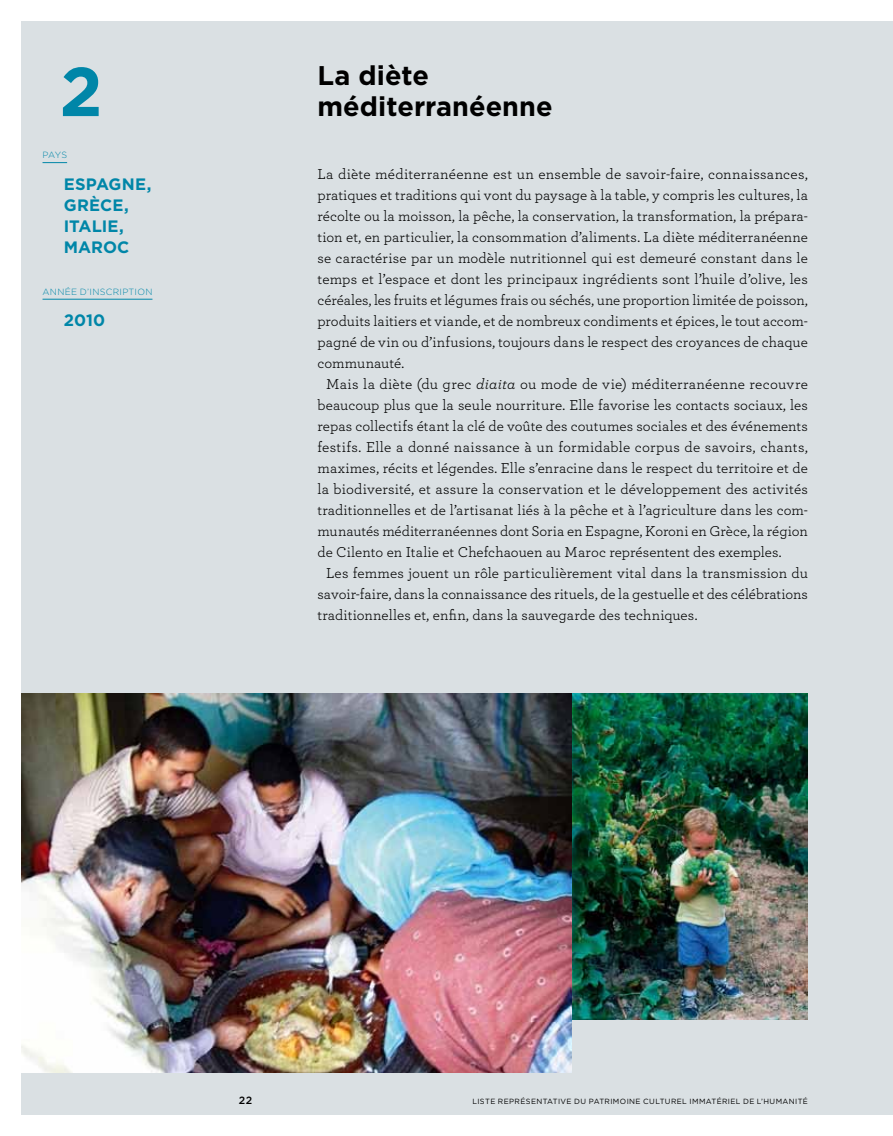
<style>
.page{position:relative;width:893px;height:1136px;background:#fff}
.page>*{position:absolute;margin:0;border:0;box-sizing:border-box;transform-origin:0 0}
.t1{font:700 69px "Gotham";color:#0086a8}
.t2{font:700 27px/31.5px "Gotham";color:#000}
.t3{font:700 16.5px/21px "Gotham";letter-spacing:.005em;color:#0086a8}
.t4{font:15px "Archer";letter-spacing:.005em;color:#000}
.t5{font:500 10.5px "Gotham";color:#000}
.t6{font:300 9px "Gotham";letter-spacing:.035em;color:#0086a8}
.t7{font:7.5px "Gotham";letter-spacing:.05em;color:#000}
.s1{font-style:italic}
</style>
<div class="page">
<div style="left:21px;top:21px;width:872px;height:1093px;background:#dae0e3"></div>
<svg style="left:43px;top:162px;width:24px;height:1px"></svg>
<hr style="left:43px;top:299px;width:109px;height:1px;background:#0086a8">
<img style="left:571px;top:693px;width:237px;height:326px">
<img style="left:21px;top:693px;width:550px;height:378px">
<h1 class="t1" style="left:60px;top:52px;width:44px">2</h1>
<p class="t6" style="left:43px;top:150px;width:25px">PAYS</p>
<p class="t3" style="left:64px;top:173px;width:24px">ESPA</p>
<p class="t3" style="left:64px;top:173px;width:89px;text-indent:45px">GNE,<br>GRÈCE,<br>ITALIE</p>
<p class="t3" style="left:119px;top:215px;width:6px">,</p>
<p class="t3" style="left:64px;top:236px;width:28px">MAROC</p>
<p class="t6" style="left:43px;top:286px;width:111px">ANNÉE D’INSCRIPTION</p>
<p class="t3" style="left:64px;top:309px;width:43px">2010</p>
<h2 class="t2" style="left:317px;top:59px;width:237px">LA DIÈTE<br>MÉDITERRANÉENNE</h2>
<p class="t4" style="left:317px;top:164px;width:492px">La diète méditerranéenne est un ensemble de savoir-faire, connaissances,</p>
<p class="t4" style="left:317px;top:185px;width:492px">pratiques et traditions qui vont du paysage à la table, y compris les cultures, la</p>
<p class="t4" style="left:317px;top:206px;width:492px">récolte ou la moisson, la pêche, la conservation, la transformation, la prépara-</p>
<p class="t4" style="left:317px;top:227px;width:492px">tion et, en particulier, la consommation d’aliments. La diète méditerranéenne</p>
<p class="t4" style="left:317px;top:248px;width:492px">se caractérise par un modèle nutritionnel qui est demeuré constant dans le</p>
<p class="t4" style="left:317px;top:269px;width:492px">temps et l’espace et dont les principaux ingrédients sont l’huile d’olive, les</p>
<p class="t4" style="left:317px;top:290px;width:492px">céréales, les fruits et légumes frais ou séchés, une proportion limitée de poisson,</p>
<p class="t4" style="left:317px;top:311px;width:492px">produits laitiers et viande, et de nombreux condiments et épices, le tout accom-</p>
<p class="t4" style="left:317px;top:332px;width:492px">pagné de vin ou d’infusions, toujours dans le respect des croyances de chaque</p>
<p class="t4" style="left:317px;top:353px;width:88px">communauté.</p>
<p class="t4" style="left:326px;top:374px;width:483px">Mais la diète (du grec <span class="s1">diaita</span> ou mode de vie) méditerranéenne recouvre</p>
<p class="t4" style="left:317px;top:395px;width:492px">beaucoup plus que la seule nourriture. Elle favorise les contacts sociaux, les</p>
<p class="t4" style="left:317px;top:416px;width:492px">repas collectifs étant la clé de voûte des coutumes sociales et des événements</p>
<p class="t4" style="left:317px;top:437px;width:492px">festifs. Elle a donné naissance à un formidable corpus de savoirs, chants,</p>
<p class="t4" style="left:317px;top:458px;width:492px">maximes, récits et légendes. Elle s’enracine dans le respect du territoire et de</p>
<p class="t4" style="left:317px;top:479px;width:492px">la biodiversité, et assure la conservation et le développement des activités</p>
<p class="t4" style="left:317px;top:500px;width:492px">traditionnelles et de l’artisanat liés à la pêche et à l’agriculture dans les com-</p>
<p class="t4" style="left:317px;top:521px;width:492px">munautés méditerranéennes dont Soria en Espagne, Koroni en Grèce, la région</p>
<p class="t4" style="left:317px;top:542px;width:466px">de Cilento en Italie et Chefchaouen au Maroc représentent des exemples.</p>
<p class="t4" style="left:326px;top:563px;width:483px">Les femmes jouent un rôle particulièrement vital dans la transmission du</p>
<p class="t4" style="left:317px;top:584px;width:492px">savoir-faire, dans la connaissance des rituels, de la gestuelle et des célébrations</p>
<p class="t4" style="left:317px;top:605px;width:381px">traditionnelles et, enfin, dans la sauvegarde des techniques.</p>
<p class="t5" style="left:239px;top:1093px;width:15px">22</p>
<p class="t7" style="left:472px;top:1096px;width:11px">Liste</p>
<p class="t7" style="left:498px;top:1096px;width:311px">REPRÉSENTATIVE DU PATRIMOINE CULTUREL IMMATÉRIEL DE L’HUMANITÉ</p>
</div>
